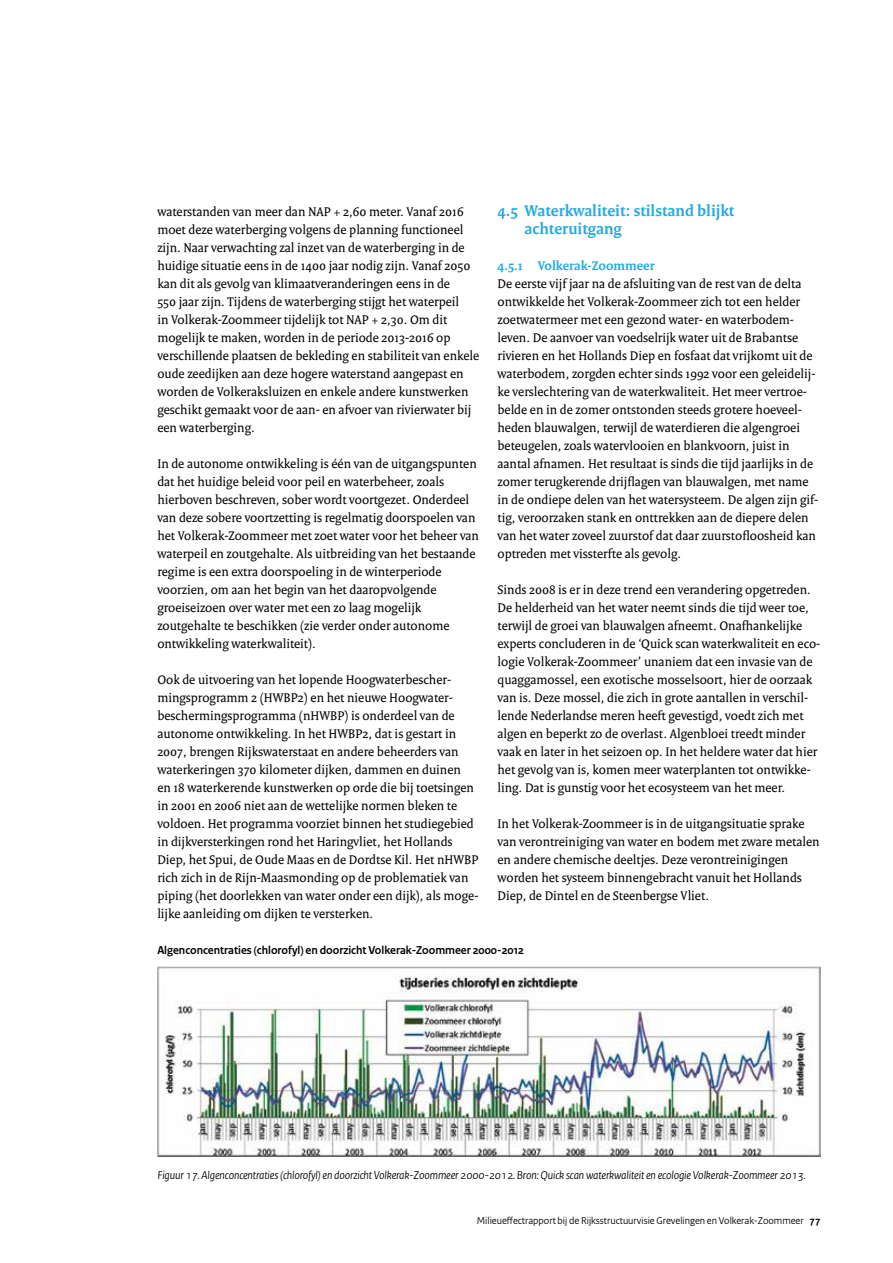
<style>
.page{position:relative;width:893px;height:1263px;background:#fff}
.page>*{position:absolute;margin:0;border:0;box-sizing:border-box;transform-origin:0 0}
.t1{font:700 16.5px/18px "Rijksoverheid Serif";color:#25a9e1}
.t2{font:13.5px/18px "Rijksoverheid Serif";color:#000}
.t3{font:700 13.5px "Rijksoverheid Serif";color:#25a9e1}
.t4{font:italic 12px "Rijksoverheid Sans";letter-spacing:-.01em;color:#000}
.t5{font:700 12px "Rijksoverheid Sans Heading";color:#000}
.t6{font:10.5px "Rijksoverheid Sans";color:#000}
.s1{font-weight:700}
</style>
<div class="page">
<img style="left:157px;top:966px;width:664px;height:190px">
<p class="t2" style="left:157px;top:203px;width:323px">waterstanden van meer dan NAP + 2,60 meter. Vanaf 2016 moet deze waterberging volgens de planning functioneel zijn. Naar verwachting zal inzet van de waterberging in de huidige situatie eens in de 1400 jaar nodig zijn. Vanaf 2050 kan dit als gevolg van klimaatveranderingen eens in de<br>550 jaar zijn. Tijdens de waterberging stijgt het waterpeil<br>in Volkerak-Zoommeer tijdelijk tot NAP + 2,30. Om dit mogelijk te maken, worden in de periode 2013-2016 op verschillende plaatsen de bekleding en stabiliteit van enkele oude zeedijken aan deze hogere waterstand aangepast en worden de Volkeraksluizen en enkele andere kunstwerken geschikt gemaakt voor de aan- en afvoer van rivierwater bij een waterberging.</p>
<p class="t2" style="left:157px;top:455px;width:323px">In de autonome ontwikkeling is één van de uitgangspunten dat het huidige beleid voor peil en waterbeheer, zoals hierboven beschreven, sober wordt voortgezet. Onderdeel van deze sobere voortzetting is regelmatig doorspoelen van het Volkerak-Zoommeer met zoet water voor het beheer van waterpeil en zoutgehalte. Als uitbreiding van het bestaande regime is een extra doorspoeling in de winterperiode voorzien, om aan het begin van het daaropvolgende groeiseizoen over water met een zo laag mogelijk zoutgehalte te beschikken (zie verder onder autonome ontwikkeling waterkwaliteit).</p>
<p class="t2" style="left:157px;top:670px;width:323px">Ook de uitvoering van het lopende Hoogwaterbescher&shy;mingsprogramm 2 (HWBP2) en het nieuwe Hoogwater&shy;beschermingsprogramma (nHWBP) is onderdeel van de autonome ontwikkeling. In het HWBP2, dat is gestart in 2007, brengen Rijkswaterstaat en andere beheerders van waterkeringen 370 kilometer dijken, dammen en duinen<br>en 18 waterkerende kunstwerken op orde die bij toetsingen in 2001 en 2006 niet aan de wettelijke normen bleken te voldoen. Het programma voorziet binnen het studiegebied in dijkversterkingen rond het Haringvliet, het Hollands Diep, het Spui, de Oude Maas en de Dordtse Kil. Het nHWBP rich zich in de Rijn-Maasmonding op de problematiek van piping (het doorlekken van water onder een dijk), als moge&shy;lijke aanleiding om dijken te versterken.</p>
<p class="t1" style="left:524px;top:202px;width:211px;text-indent:-27px">4.5 Waterkwaliteit: stilstand blijkt achteruitgang</p>
<p class="t3" style="left:497px;top:257px;width:159px">4.5.1 Volkerak-Zoommeer</p>
<p class="t2" style="left:497px;top:275px;width:322px">De eerste vijf jaar na de afsluiting van de rest van de delta ontwikkelde het Volkerak-Zoommeer zich tot een helder zoetwatermeer met een gezond water- en waterbodem&shy;leven. De aanvoer van voedselrijk water uit de Brabantse rivieren en het Hollands Diep en fosfaat dat vrijkomt uit de waterbodem, zorgden echter sinds 1992 voor een geleidelij&shy;ke verslechtering van de waterkwaliteit. Het meer vertroe&shy;belde en in de zomer ontstonden steeds grotere hoeveel&shy;heden blauwalgen, terwijl de waterdieren die algengroei beteugelen, zoals watervlooien en blankvoorn, juist in aantal afnamen. Het resultaat is sinds die tijd jaarlijks in de zomer terugkerende drijflagen van blauwalgen, met name in de ondiepe delen van het watersysteem. De algen zijn gif&shy;tig, veroorzaken stank en onttrekken aan de diepere delen van het water zoveel zuurstof dat daar zuurstofloosheid kan optreden met vissterfte als gevolg.</p>
<p class="t2" style="left:497px;top:580px;width:324px">Sinds 2008 is er in deze trend een verandering opgetreden.<br>De helderheid van het water neemt sinds die tijd weer toe, terwijl de groei van blauwalgen afneemt. Onafhankelijke experts concluderen in de ‘Quick scan waterkwaliteit en eco&shy;logie Volkerak-Zoommeer’ unaniem dat een invasie van de quaggamossel, een exotische mosselsoort, hier de oorzaak van is. Deze mossel, die zich in grote aantallen in verschil&shy;lende Nederlandse meren heeft gevestigd, voedt zich met algen en beperkt zo de overlast. Algenbloei treedt minder vaak en later in het seizoen op. In het heldere water dat hier het gevolg van is, komen meer waterplanten tot ontwikke&shy;ling. Dat is gunstig voor het ecosysteem van het meer.</p>
<p class="t2" style="left:497px;top:814px;width:324px">In het Volkerak-Zoommeer is in de uitgangsituatie sprake van verontreiniging van water en bodem met zware metalen en andere chemische deeltjes. Deze verontreinigingen worden het systeem binnengebracht vanuit het Hollands Diep, de Dintel en de Steenbergse Vliet.</p>
<p class="t5" style="left:157px;top:943px;width:368px">Algenconcentraties (chlorofyl) en doorzicht Volkerak-Zoommeer 2000-2012</p>
<p class="t4" style="left:157px;top:1168px;width:650px">Figuur 17. Algenconcentraties (chlorofyl) en doorzicht Volkerak-Zoommeer 2000-2012. Bron: Quick scan waterkwaliteit en ecologie Volkerak-Zoommeer 2013.</p>
<p class="t6" style="left:477px;top:1215px;width:345px">Milieueffectrapport bij de Rijksstructuurvisie Grevelingen en Volkerak-Zoommeer <span class="s1">77</span></p>
</div>
